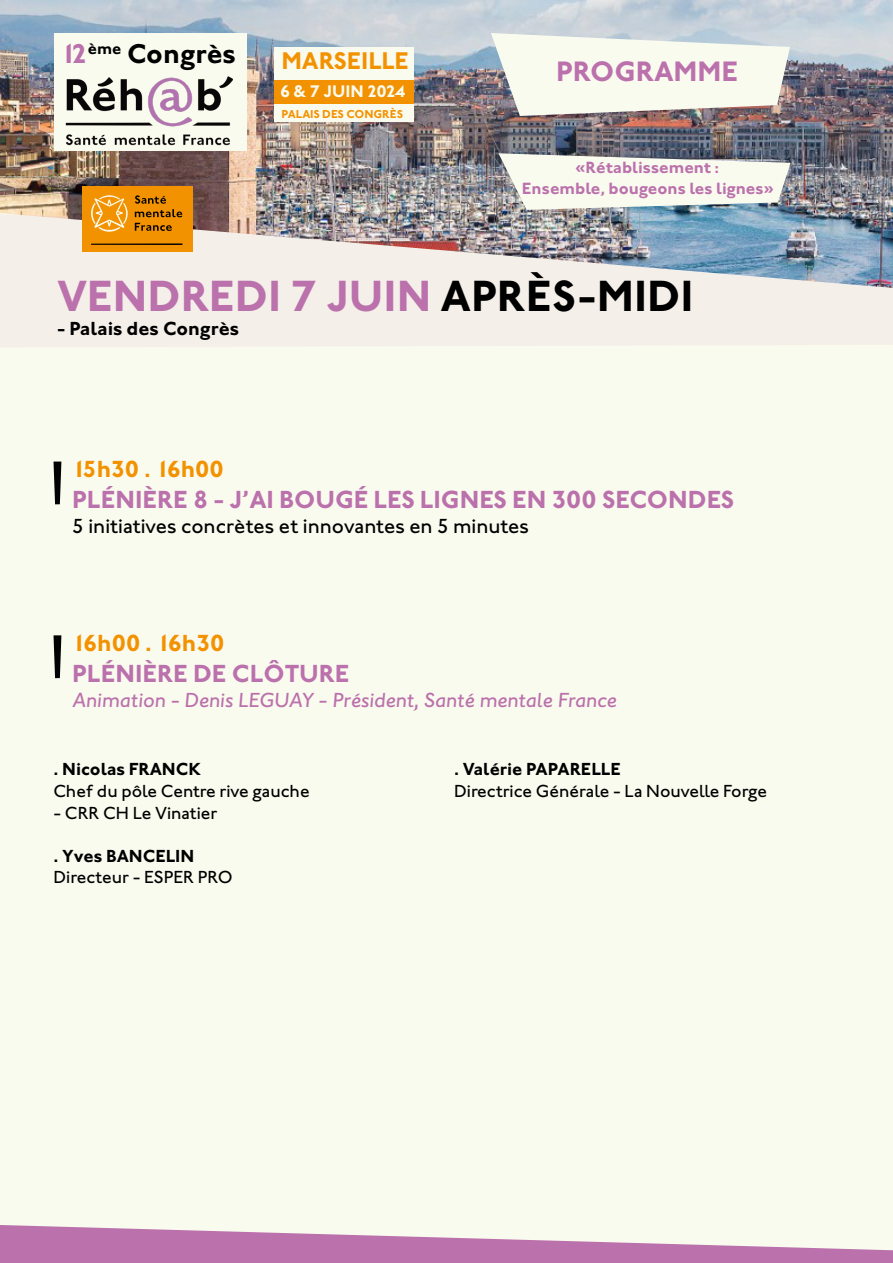
<style>
.page{position:relative;width:893px;height:1263px;background:#fff}
.page>*{position:absolute;margin:0;border:0;box-sizing:border-box;transform-origin:0 0}
.t1{font:700 45px "Johnston ITC Std";color:#bb71ac}
.t2{font:700 28.95px "Johnston ITC Std";color:#bb71ac}
.t3{font:700 27.9px "Johnston ITC Std";color:#000}
.t4{font:700 25.5px "Johnston ITC Std";color:#bb71ac}
.t5{font:700 24.9px "Johnston ITC Std";letter-spacing:-.005em;color:#f39200}
.t6{font:700 24px "Johnston ITC Std";color:#f39200}
.t7{font:italic 500 21px "Johnston ITC Std";color:#bb71ac}
.t8{font:500 21px "Johnston ITC Std";color:#000}
.t9{font:700 19.5px "Johnston ITC Std";color:#000}
.t10{font:500 18px "Johnston ITC Std";color:#000}
.t11{font:700 18px "Johnston ITC Std";color:#000}
.t12{font:700 17.25px "Johnston ITC Std";letter-spacing:-.03em;color:#fafbef}
.t13{font:700 16.8px/20.1px "Johnston ITC Std";color:#bb71ac;text-align:center}
.t14{font:700 11.85px "Johnston ITC Std";color:#f39200}
.s1{color:#bb71ac}
.s2{color:#000}
</style>
<div class="page">
<img style="left:0;top:0;width:893px;height:213px">
<div style="left:0;top:348px;width:893px;height:877px;background:#fafbef"></div>
<div style="left:55px;top:33px;width:192px;height:117px;background:#fafbef"></div>
<img style="left:57px;top:76px;width:183px;height:83px">
<img style="left:0;top:213px;width:893px;height:135px">
<svg style="left:0;top:1225px;width:893px;height:38px"></svg>
<div style="left:82px;top:186px;width:111px;height:66px;background:#f39200"></div>
<svg style="left:135px;top:223px;width:37px;height:8px"></svg>
<svg style="left:135px;top:195px;width:47px;height:22px"></svg>
<svg style="left:91px;top:195px;width:37px;height:37px"></svg>
<hr style="left:91px;top:243px;width:91px;height:2px;background:#000">
<svg style="left:491px;top:33px;width:299px;height:83px"></svg>
<svg style="left:498px;top:153px;width:292px;height:57px"></svg>
<div style="left:274px;top:79px;width:140px;height:26px;background:#f39200"></div>
<div style="left:274px;top:47px;width:140px;height:32px;background:#fafbef"></div>
<div style="left:274px;top:105px;width:140px;height:17px;background:#fafbef"></div>
<svg style="left:54px;top:461px;width:7px;height:43px"></svg>
<svg style="left:54px;top:635px;width:7px;height:43px"></svg>
<h3 class="t3" style="left:60px;top:37px;width:177px"><span class="s1">12</span><sup>ème</sup> Congrès</h3>
<h3 class="t5" style="left:282px;top:45px;width:129px">MARSEILLE</h3>
<p class="t14" style="left:282px;top:107px;width:123px">PALAIS DES CONGRÈS</p>
<p class="t12" style="left:280px;top:81px;width:127px">6 &amp; 7 JUIN 2024</p>
<h2 class="t2" style="left:556px;top:54px;width:184px">PROGRAMME</h2>
<p class="t13" style="left:522px;top:158px;width:253px">«Rétablissement :<br>Ensemble, bougeons les lignes»</p>
<h1 class="t1" style="left:57px;top:269px;width:638px">VENDREDI 7 JUIN <span class="s2">APRÈS-MIDI</span></h1>
<p class="t9" style="left:57px;top:317px;width:183px">- Palais des Congrès</p>
<h3 class="t6" style="left:72px;top:455px;width:153px">15h30 . 16h00</h3>
<h3 class="t4" style="left:72px;top:484px;width:664px">PLÉNIÈRE 8 - J’AI BOUGÉ LES LIGNES EN 300 SECONDES</h3>
<p class="t8" style="left:72px;top:514px;width:458px">5 initiatives concrètes et innovantes en 5 minutes</p>
<h3 class="t6" style="left:72px;top:629px;width:154px">16h00 . 16h30</h3>
<h3 class="t4" style="left:72px;top:658px;width:279px">PLÉNIÈRE DE CLÔTURE</h3>
<p class="t7" style="left:72px;top:688px;width:546px">Animation - Denis LEGUAY - Président, Santé mentale France</p>
<p class="t11" style="left:54px;top:758px;width:149px">. Nicolas FRANCK</p>
<p class="t10" style="left:54px;top:780px;width:258px">Chef du pôle Centre rive gauche</p>
<p class="t10" style="left:54px;top:802px;width:165px">- CRR CH Le Vinatier</p>
<p class="t11" style="left:54px;top:845px;width:142px">. Yves BANCELIN</p>
<p class="t10" style="left:54px;top:867px;width:181px">Directeur - ESPER PRO</p>
<p class="t11" style="left:454px;top:758px;width:168px">. Valérie PAPARELLE</p>
<p class="t10" style="left:454px;top:780px;width:315px">Directrice Générale - La Nouvelle Forge</p>
</div>
